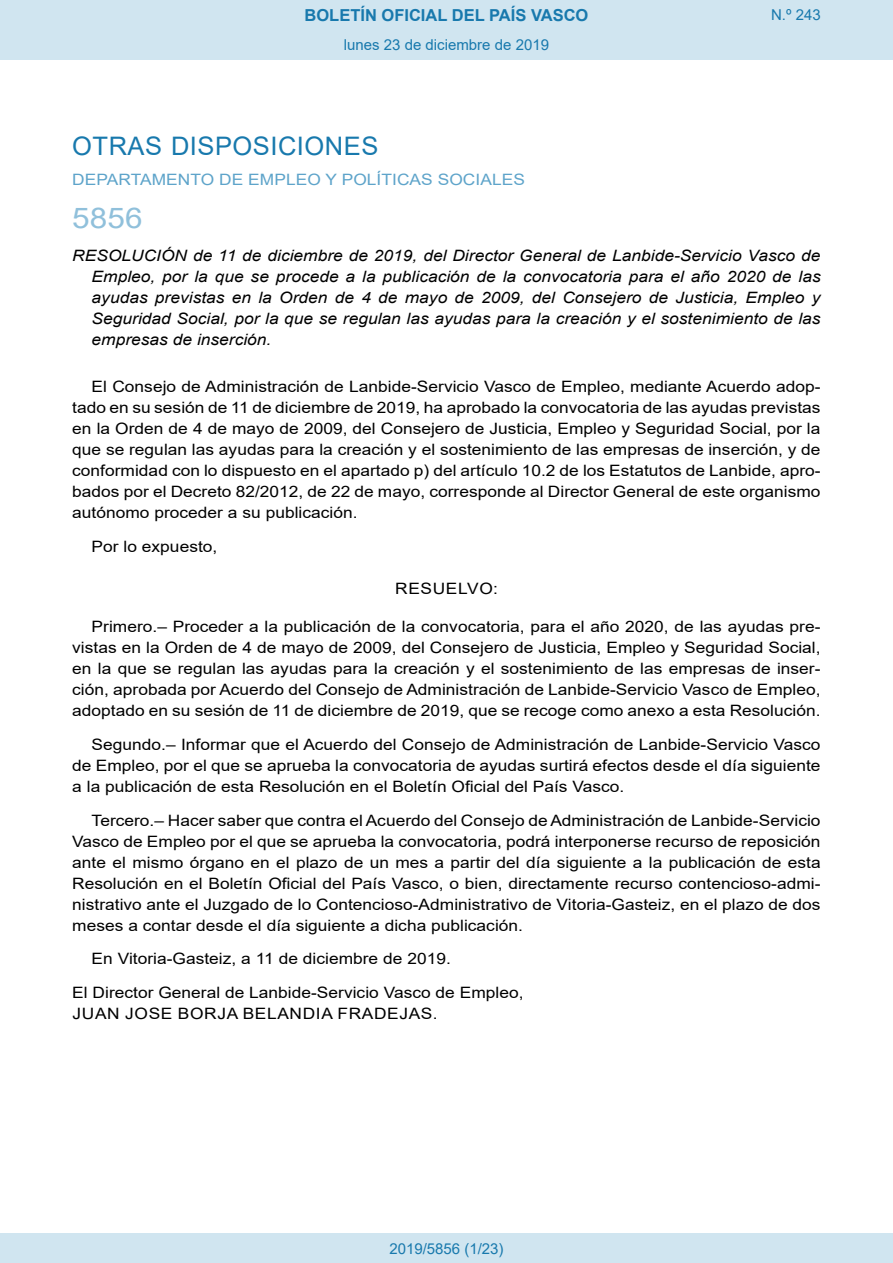
<style>
.page{position:relative;width:893px;height:1263px;background:#fff}
.page>*{position:absolute;margin:0;border:0;box-sizing:border-box;transform-origin:0 0}
.BOPVOrden{font:28.5px "Arial";color:#90c0db;scale:1.11 1}
.BOPVSeccion{font:25.5px "Arial";letter-spacing:.02em;color:#1879ad}
.t1{font:700 16.5px "Arial";color:#1879ad}
.BOPVDetalle{font:15.6px/21px "Arial";color:#000;text-align:justify;scale:1.11 1}
.BOPVTitulo{font:italic 15.6px/21px "Arial";color:#000;text-align:justify;scale:1.11 1}
.BOPVFirmaPuesto{font:15.6px "Arial";color:#000;scale:1.11 1}
.BOPVFirmaLugFec{font:15.6px "Arial";color:#000;scale:1.11 1}
.BOPVOrganismo{font:15.6px "Arial";letter-spacing:.005em;color:#5ea4ca;scale:1.11 1}
.BOPVFirmaNombre{font:15.6px "Arial";letter-spacing:.035em;color:#000;scale:1.11 1}
.BOPVClave{font:15.6px "Arial";letter-spacing:.035em;color:#000;scale:1.11 1}
.Paginacion_Centro{font:15px "Arial";color:#1879ad}
</style>
<div class="page">
<div style="left:0;top:0;width:893px;height:60px;background:#d0e5f0"></div>
<div style="left:0;top:1233px;width:893px;height:30px;background:#d0e5f0"></div>
<p class="t1" style="left:305px;top:3px;width:285px">BOLETÍN OFICIAL DEL PAÍS VASCO</p>
<p class="Paginacion_Centro" style="left:344px;top:35px;width:207px">lunes 23 de diciembre de 2019</p>
<p class="Paginacion_Centro" style="left:771px;top:5px;width:51px">N.º 243</p>
<p class="BOPVSeccion" style="left:72px;top:128px;width:308px">OTRAS DISPOSICIONES</p>
<p class="BOPVOrganismo" style="left:72px;top:169px;width:409px">DEPARTAMENTO DE EMPLEO Y POLÍTICAS SOCIALES</p>
<p class="BOPVOrden" style="left:72px;top:198px;width:65px">5856</p>
<p class="BOPVTitulo" style="left:92px;top:246px;width:658px;text-indent:-19px">RESOLUCIÓN de 11 de diciembre de 2019, del Director General de Lanbide-Servicio Vasco de Empleo, por la que se procede a la publicación de la convocatoria para el año 2020 de las ayudas previstas en la Orden de 4 de mayo de 2009, del Consejero de Justicia, Empleo y Seguridad Social, por la que se regulan las ayudas para la creación y el sostenimiento de las empresas de inserción.</p>
<p class="BOPVDetalle" style="left:72px;top:376px;width:676px;text-indent:19px">El Consejo de Administración de Lanbide-Servicio Vasco de Empleo, mediante Acuerdo adop&shy;tado en su sesión de 11 de diciembre de 2019, ha aprobado la convocatoria de las ayudas previstas en la Orden de 4 de mayo de 2009, del Consejero de Justicia, Empleo y Seguridad Social, por la que se regulan las ayudas para la creación y el sostenimiento de las empresas de inserción, y de conformidad con lo dispuesto en el apartado p) del artículo 10.2 de los Estatutos de Lanbide, apro&shy;bados por el Decreto 82/2012, de 22 de mayo, corresponde al Director General de este organismo autónomo proceder a su publicación.</p>
<p class="BOPVDetalle" style="left:92px;top:536px;width:115px">Por lo expuesto,</p>
<p class="BOPVClave" style="left:395px;top:578px;width:94px">RESUELVO:</p>
<p class="BOPVDetalle" style="left:72px;top:616px;width:676px;text-indent:19px">Primero.– Proceder a la publicación de la convocatoria, para el año 2020, de las ayudas pre&shy;vistas en la Orden de 4 de mayo de 2009, del Consejero de Justicia, Empleo y Seguridad Social, en la que se regulan las ayudas para la creación y el sostenimiento de las empresas de inser&shy;ción, aprobada por Acuerdo del Consejo de Administración de Lanbide-Servicio Vasco de Empleo, adoptado en su sesión de 11 de diciembre de 2019, que se recoge como anexo a esta Resolución.</p>
<p class="BOPVDetalle" style="left:72px;top:734px;width:676px;text-indent:19px">Segundo.– Informar que el Acuerdo del Consejo de Administración de Lanbide-Servicio Vasco de Empleo, por el que se aprueba la convocatoria de ayudas surtirá efectos desde el día siguiente a la publicación de esta Resolución en el Boletín Oficial del País Vasco.</p>
<p class="BOPVDetalle" style="left:72px;top:809px;width:676px;text-indent:19px">Tercero.– Hacer saber que contra el Acuerdo del Consejo de Administración de Lanbide-Servicio Vasco de Empleo por el que se aprueba la convocatoria, podrá interponerse recurso de reposición ante el mismo órgano en el plazo de un mes a partir del día siguiente a la publicación de esta Resolución en el Boletín Oficial del País Vasco, o bien, directamente recurso contencioso-admi&shy;nistrativo ante el Juzgado de lo Contencioso-Administrativo de Vitoria-Gasteiz, en el plazo de dos meses a contar desde el día siguiente a dicha publicación.</p>
<p class="BOPVFirmaLugFec" style="left:92px;top:948px;width:325px">En Vitoria-Gasteiz, a 11 de diciembre de 2019.</p>
<p class="BOPVFirmaPuesto" style="left:72px;top:982px;width:408px">El Director General de Lanbide-Servicio Vasco de Empleo,</p>
<p class="BOPVFirmaNombre" style="left:73px;top:1003px;width:330px">JUAN JOSE BORJA BELANDIA FRADEJAS.</p>
<p class="Paginacion_Centro" style="left:389px;top:1238px;width:116px">2019/5856 (1/23)</p>
</div>
